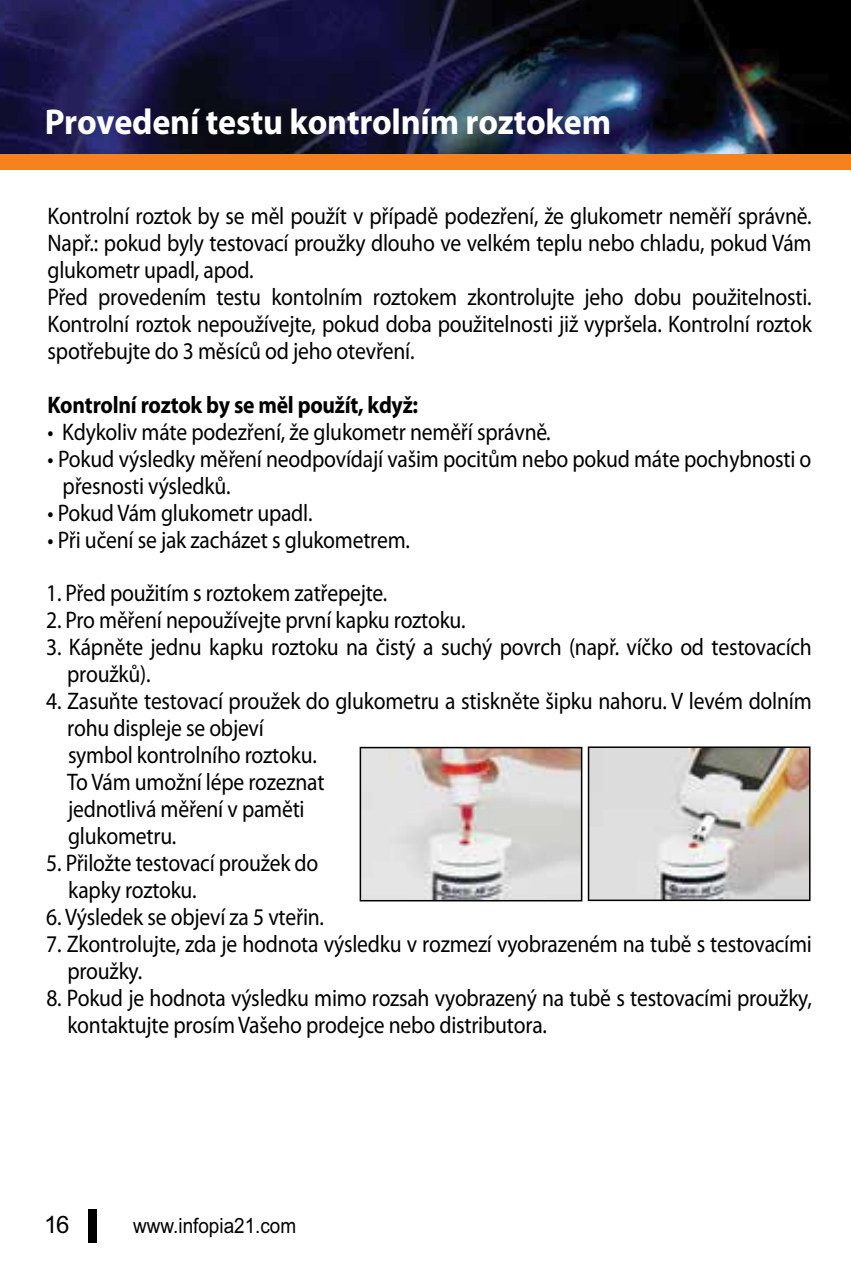
<style>
.page{position:relative;width:851px;height:1276px;background:#fff}
.page>*{position:absolute;margin:0;border:0;box-sizing:border-box;transform-origin:0 0}
.t1{font:700 36px "Myriad Pro";letter-spacing:-.005em;color:#fff;scale:.95 1}
.t2{font:24px/27px "Myriad Pro";letter-spacing:-.01em;color:#000;scale:.9 1}
.t3{font:700 24px "Myriad Pro";letter-spacing:-.01em;color:#000;scale:.9 1}
.t4{font:24px "Arial";color:#000}
.t5{font:21px "Arial";color:#000;scale:.9 1}
</style>
<div class="page">
<img style="left:0;top:0;width:851px;height:158px">
<div style="left:0;top:155px;width:850px;height:15px;background:#f5821f"></div>
<div style="left:88px;top:1209px;width:9px;height:33px;background:#000"></div>
<svg style="left:359px;top:746px;width:451px;height:155px;background:#cbc7c3"></svg>
<h1 class="t1" style="left:45px;top:99px;width:597px">Provedení testu kontrolním roztokem</h1>
<p class="t2" style="left:48px;top:202px;width:850px">Kontrolní roztok by se měl použít v případě podezření, že glukometr neměří správně.<br>Např.: pokud byly testovací proužky dlouho ve velkém teplu nebo chladu, pokud Vám glukometr upadl, apod.<br>Před provedením testu kontolním roztokem zkontrolujte jeho dobu použitelnosti.<br>Kontrolní roztok nepoužívejte, pokud doba použitelnosti již vypršela. Kontrolní roztok spotřebujte do 3 měsíců od jeho otevření.</p>
<p class="t3" style="left:48px;top:389px;width:413px">Kontrolní roztok by se měl použít, když:</p>
<p class="t2" style="left:48px;top:418px;width:560px">• Kdykoliv máte podezření, že glukometr neměří správně.</p>
<p class="t2" style="left:63px;top:445px;width:833px;text-indent:-15px">• Pokud výsledky měření neodpovídají vašim pocitům nebo pokud máte pochybnosti o přesnosti výsledků.</p>
<p class="t2" style="left:48px;top:499px;width:296px">• Pokud Vám glukometr upadl.</p>
<p class="t2" style="left:48px;top:526px;width:404px">• Při učení se jak zacházet s glukometrem.</p>
<p class="t2" style="left:46px;top:579px;width:380px">1. Před použitím s roztokem zatřepejte.</p>
<p class="t2" style="left:46px;top:606px;width:467px">2. Pro měření nepoužívejte první kapku roztoku.</p>
<p class="t2" style="left:67px;top:633px;width:828px;text-indent:-21px">3. Kápněte jednu kapku roztoku na čistý a suchý povrch (např. víčko od testovacích proužků).</p>
<p class="t2" style="left:67px;top:687px;width:828px;text-indent:-21px">4. Zasuňte testovací proužek do glukometru a stiskněte šipku nahoru. V levém dolním rohu displeje se objeví<br>symbol kontrolního roztoku.<br>To Vám umožní lépe rozeznat<br>jednotlivá měření v paměti<br>glukometru.</p>
<p class="t2" style="left:68px;top:849px;width:279px;text-indent:-22px">5. Přiložte testovací proužek do kapky roztoku.</p>
<p class="t2" style="left:46px;top:903px;width:310px">6. Výsledek se objeví za 5 vteřin.</p>
<p class="t2" style="left:67px;top:930px;width:828px;text-indent:-21px">7. Zkontrolujte, zda je hodnota výsledku v rozmezí vyobrazeném na tubě s testovacími proužky.</p>
<p class="t2" style="left:67px;top:984px;width:828px;text-indent:-21px">8. Pokud je hodnota výsledku mimo rozsah vyobrazený na tubě s testovacími proužky, kontaktujte prosím Vašeho prodejce nebo distributora.</p>
<p class="t4" style="left:44px;top:1215px;width:27px">16</p>
<p class="t5" style="left:133px;top:1217px;width:182px">www.infopia21.com</p>
</div>
